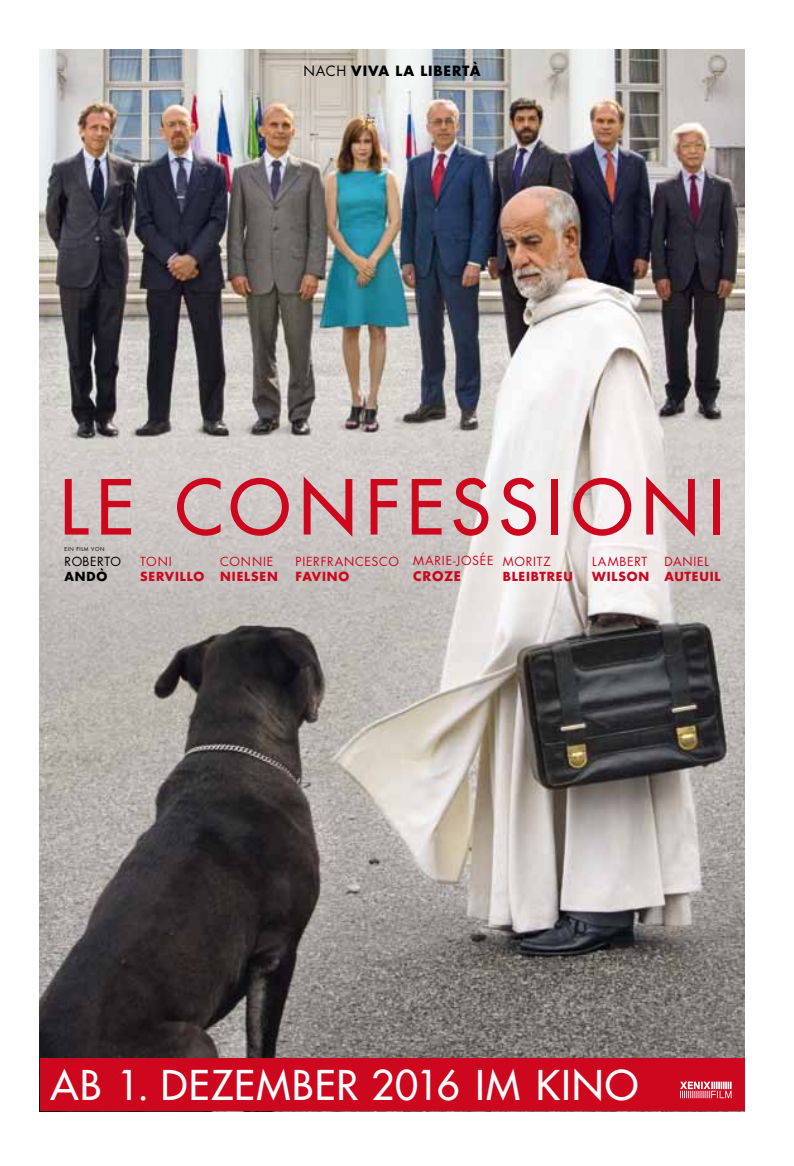
<style>
.page{position:relative;width:794px;height:1166px;background:#fff}
.page>*{position:absolute;margin:0;border:0;box-sizing:border-box;transform-origin:0 0}
.t1{font:73.67px "Futura";letter-spacing:.11em;color:#cd071e}
.t2{font:39.9px "Futura";letter-spacing:.035em;color:#fff}
.t3{font:700 13.83px "Futura";letter-spacing:.06em;color:#000}
.t4{font:700 12.95px "Futura";letter-spacing:.05em;color:#cd071e}
.t5{font:12.25px "Futura";letter-spacing:.065em;color:#cd071e}
.t6{font:700 12.25px "Futura";letter-spacing:.065em;color:#cd071e}
.t7{font:12.25px "Futura";letter-spacing:.045em;color:#000}
.t8{font:700 12.25px "Futura";color:#000}
.t9{font:5.25px "Futura";letter-spacing:.1em;color:#000}
.s1{font-weight:400}
</style>
<div class="page">
<img style="left:40px;top:50px;width:704px;height:1008px">
<div style="left:40px;top:1058px;width:704px;height:53px;background:#cd071e"></div>
<svg style="left:680px;top:1081px;width:51px;height:17px"></svg>
<p class="t3" style="left:303px;top:61px;width:179px"><span class="s1">NACH</span> VIVA LA LIBERTÀ</p>
<h1 class="t1" style="left:59px;top:459px;width:667px">LE CONFESSIONI</h1>
<p class="t9" style="left:64px;top:545px;width:41px">EIN FILM VON</p>
<p class="t7" style="left:64px;top:553px;width:58px">ROBERTO</p>
<p class="t8" style="left:64px;top:567px;width:44px">ANDÒ</p>
<p class="t5" style="left:413px;top:552px;width:82px">MARIE-JOSÉE</p>
<p class="t4" style="left:413px;top:567px;width:49px">CROZE</p>
<p class="t5" style="left:502px;top:553px;width:49px">MORITZ</p>
<p class="t6" style="left:502px;top:567px;width:72px">BLEIBTREU</p>
<p class="t5" style="left:592px;top:553px;width:57px">LAMBERT</p>
<p class="t6" style="left:592px;top:567px;width:59px">WILSON</p>
<p class="t5" style="left:295px;top:553px;width:105px">PIERFRANCESCO</p>
<p class="t6" style="left:295px;top:567px;width:55px">FAVINO</p>
<p class="t5" style="left:664px;top:553px;width:46px">DANIEL</p>
<p class="t6" style="left:664px;top:567px;width:58px">AUTEUIL</p>
<p class="t5" style="left:140px;top:553px;width:33px">TONI</p>
<p class="t6" style="left:140px;top:567px;width:65px">SERVILLO</p>
<p class="t5" style="left:220px;top:553px;width:55px">CONNIE</p>
<p class="t6" style="left:220px;top:567px;width:59px">NIELSEN</p>
<h2 class="t2" style="left:51px;top:1059px;width:589px">AB 1. DEZEMBER 2016 IM KINO</h2>
</div>
